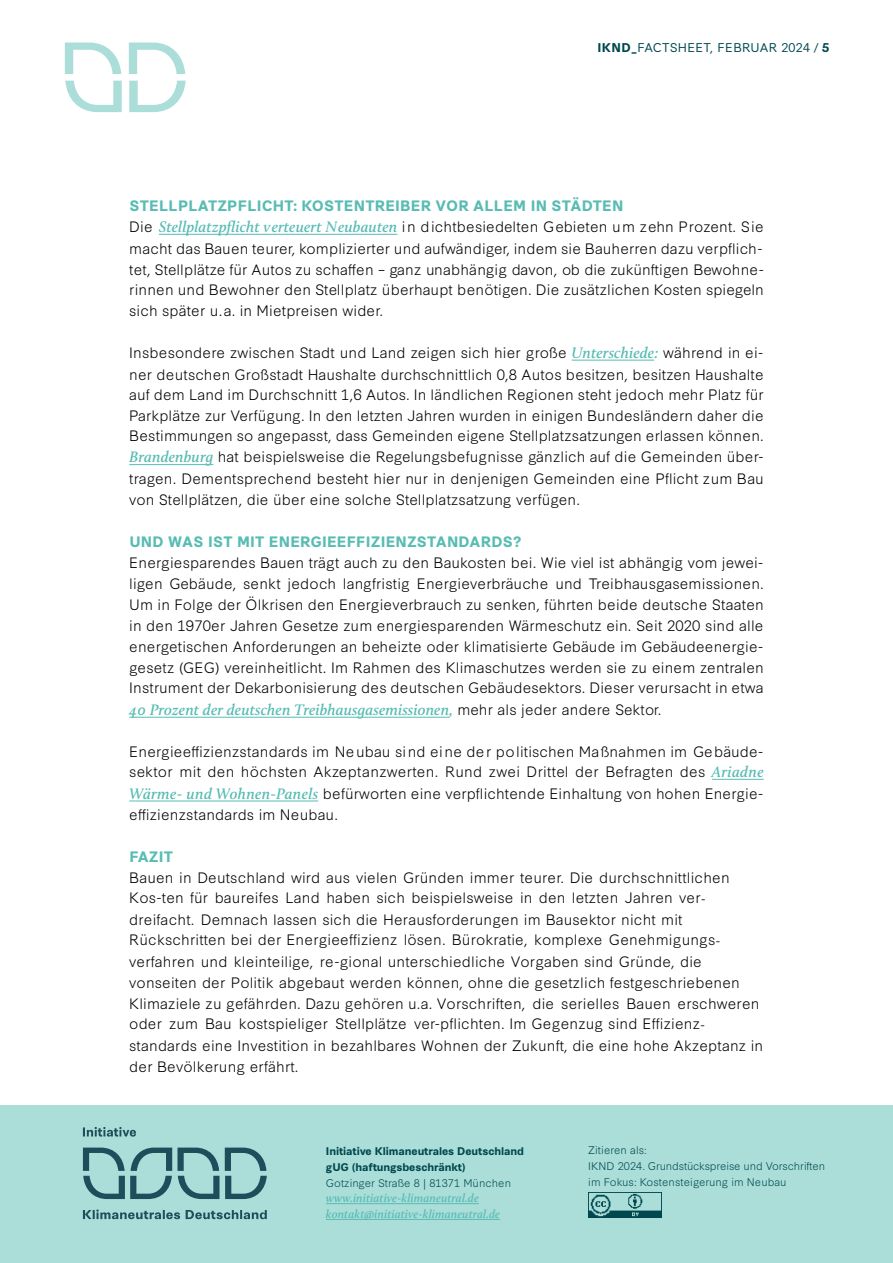
<style>
.page{position:relative;width:893px;height:1263px;background:#fff}
.page>*{position:absolute;margin:0;border:0;box-sizing:border-box;transform-origin:0 0}
.t1{font:italic 600 15.75px "Calluna";letter-spacing:.005em;color:#57bcb3}
.t2{font:300 14.25px/20.9px "Synthese";letter-spacing:.01em;color:#000}
.t3{font:700 14.25px "Synthese";letter-spacing:.015em;color:#57bcb3}
.t4{font:italic 600 12px/15.8px "Calluna";letter-spacing:.005em;color:#57bcb3}
.t5{font:12px "Synthese";letter-spacing:.02em;color:#00484e}
.t6{font:300 10.5px/15.8px "Synthese";letter-spacing:.005em;color:#00484e}
.t7{font:700 10.5px/15.8px "Synthese";letter-spacing:-.01em;color:#00484e}
.s1{font-weight:700}
.s2{font-weight:700;color:#57bcb3}
.s3{font-family:"Calluna";font-weight:600;font-style:italic;font-size:15.75px;color:#57bcb3}
.s4{font-family:"Synthese";font-weight:300;font-style:normal;font-size:14.25px;color:#000}
.s5{font-family:"Minion Pro";font-weight:400}
</style>
<div class="page">
<svg style="left:129px;top:81px;width:57px;height:31px"></svg>
<svg style="left:129px;top:43px;width:56px;height:31px"></svg>
<svg style="left:65px;top:81px;width:57px;height:31px"></svg>
<svg style="left:65px;top:43px;width:56px;height:31px"></svg>
<hr style="left:129px;top:800px;width:189px;height:1px;background:#57bcb3">
<hr style="left:712px;top:779px;width:52px;height:1px;background:#57bcb3">
<hr style="left:129px;top:717px;width:320px;height:1px;background:#57bcb3">
<hr style="left:129px;top:464px;width:84px;height:1px;background:#57bcb3">
<hr style="left:572px;top:360px;width:82px;height:1px;background:#57bcb3">
<hr style="left:159px;top:234px;width:238px;height:1px;background:#57bcb3">
<div style="left:0;top:1106px;width:893px;height:157px;background:#abded9"></div>
<hr style="left:326px;top:1203px;width:153px;height:1px;background:#57bcb3">
<hr style="left:326px;top:1219px;width:174px;height:1px;background:#57bcb3">
<img style="left:588px;top:1192px;width:74px;height:26px">
<svg style="left:225px;top:1147px;width:42px;height:52px"></svg>
<svg style="left:83px;top:1147px;width:136px;height:52px"></svg>
<svg style="left:83px;top:1209px;width:184px;height:10px"></svg>
<svg style="left:83px;top:1127px;width:53px;height:9px"></svg>
<p class="t5" style="left:597px;top:37px;width:233px"><span class="s1">IKND_</span>FACTSHEET, FEBRUAR 2024 / <span class="s1">5</span></p>
<p class="t2" style="left:129px;top:193px;width:636px;line-height:21.8px"><span class="s2">STELLPLATZPFLICHT: KOSTENTREIBER VOR ALLEM IN STÄDTEN<br></span>Die <span class="s3">Stellplatzpflicht verteuert Neubauten</span> in dichtbesiedelten Gebieten um zehn Prozent. Sie macht das Bauen teurer, komplizierter und aufwändiger, indem sie Bauherren dazu verpflich-</p>
<p class="t2" style="left:129px;top:258px;width:636px;text-align:justify">tet, Stellplätze für Autos zu schaffen – ganz unabhängig davon, ob die zukünftigen Bewohne&shy;rinnen und Bewohner den Stellplatz überhaupt benötigen. Die zusätzlichen Kosten spiegeln sich später u. a. in Mietpreisen wider.</p>
<p class="t2" style="left:129px;top:340px;width:636px;line-height:22px">Insbesondere zwischen Stadt und Land zeigen sich hier große <span class="s3">Unterschiede:</span> während in ei&shy;ner deutschen Großstadt Haushalte durchschnittlich 0,8 Autos besitzen, besitzen Haushalte</p>
<p class="t2" style="left:129px;top:383px;width:636px;text-align:justify">auf dem Land im Durchschnitt 1,6 Autos. In ländlichen Regionen steht jedoch mehr Platz für Parkplätze zur Verfügung. In den letzten Jahren wurden in einigen Bundesländern daher die Bestimmungen so angepasst, dass Gemeinden eigene Stellplatzsatzungen erlassen können.<br><span class="s3">Brandenburg</span> hat beispielsweise die Regelungsbefugnisse gänzlich auf die Gemeinden über&shy;tragen. Dementsprechend besteht hier nur in denjenigen Gemeinden eine Pflicht zum Bau</p>
<p class="t2" style="left:129px;top:488px;width:452px">von Stellplätzen, die über eine solche Stellplatzsatzung verfügen.</p>
<p class="t3" style="left:129px;top:530px;width:394px">UND WAS IST MIT ENERGIEEFFIZIENZSTANDARDS?</p>
<p class="t2" style="left:129px;top:551px;width:636px;text-align:justify">Energiesparendes Bauen trägt auch zu den Baukosten bei. Wie viel ist abhängig vom jewei&shy;ligen Gebäude, senkt jedoch langfristig Energieverbräuche und Treibhausgasemissionen.<br>Um in Folge der Ölkrisen den Energieverbrauch zu senken, führten beide deutsche Staaten in den 1970er Jahren Gesetze zum energiesparenden Wärmeschutz ein. Seit 2020 sind alle energetischen Anforderungen an beheizte oder klimatisierte Gebäude im Gebäudeenergie&shy;gesetz (GEG) vereinheitlicht. Im Rahmen des Klimaschutzes werden sie zu einem zentralen Instrument der Dekarbonisierung des deutschen Gebäudesektors. Dieser verursacht in etwa</p>
<p class="t1" style="left:129px;top:700px;width:534px">40 Prozent der deutschen Treibhausgasemissionen, <span class="s4">mehr als jeder andere Sektor.</span></p>
<p class="t2" style="left:129px;top:740px;width:636px;line-height:20.1px">Energieeffizienzstandards im Neubau sind eine der politischen Maßnahmen im Gebäude&shy;sektor mit den höchsten Akzeptanzwerten. Rund zwei Drittel der Befragten des <span class="s3">Ariadne</span></p>
<p class="t2" style="left:129px;top:781px;width:636px;line-height:21.3px"><span class="s3">Wärme- und Wohnen-Panels</span> befürworten eine verpflichtende Einhaltung von hohen Energie&shy;effizienzstandards im Neubau.</p>
<p class="t3" style="left:129px;top:845px;width:45px">FAZIT</p>
<p class="t2" style="left:129px;top:866px;width:602px;line-height:19.8px">Bauen in Deutschland wird aus vielen Gründen immer teurer. Die durchschnittlichen<br>Kos-ten für baureifes Land haben sich beispielsweise in den letzten Jahren ver<span class="s5">-</span></p>
<p class="t2" style="left:129px;top:908px;width:593px;line-height:19.8px">dreifacht. Demnach lassen sich die Herausforderungen im Bausektor nicht mit<br>Rückschritten bei der Energieeffizienz lösen. Bürokratie, komplexe Genehmigungs<span class="s5">-</span></p>
<p class="t2" style="left:129px;top:950px;width:632px">verfahren und kleinteilige, re-gional unterschiedliche Vorgaben sind Gründe, die vonseiten der Politik abgebaut werden können, ohne die gesetzlich festgeschriebenen Klimaziele zu gefährden. Dazu gehören u.a. Vorschriften, die serielles Bauen erschweren oder zum Bau kostspieliger Stellplätze ver-pflichten. Im Gegenzug sind Effizienz<span class="s5">-</span></p>
<p class="t2" style="left:129px;top:1034px;width:636px">standards eine Investition in bezahlbares Wohnen der Zukunft, die eine hohe Akzeptanz in der Bevölkerung erfährt.</p>
<p class="t7" style="left:326px;top:1143px;width:200px">Initiative Klimaneutrales Deutschland gUG (haftungsbeschränkt)</p>
<p class="t6" style="left:326px;top:1174px;width:187px">Gotzinger Straße 8 | 81371 München</p>
<p class="t4" style="left:326px;top:1190px;width:176px">www.initiative-klimaneutral.de kontakt@initiative-klimaneutral.de</p>
<p class="t6" style="left:588px;top:1141px;width:238px">Zitieren als:<br>IKND 2024. Grundstückspreise und Vorschriften im Fokus: Kostensteigerung im Neubau</p>
</div>
